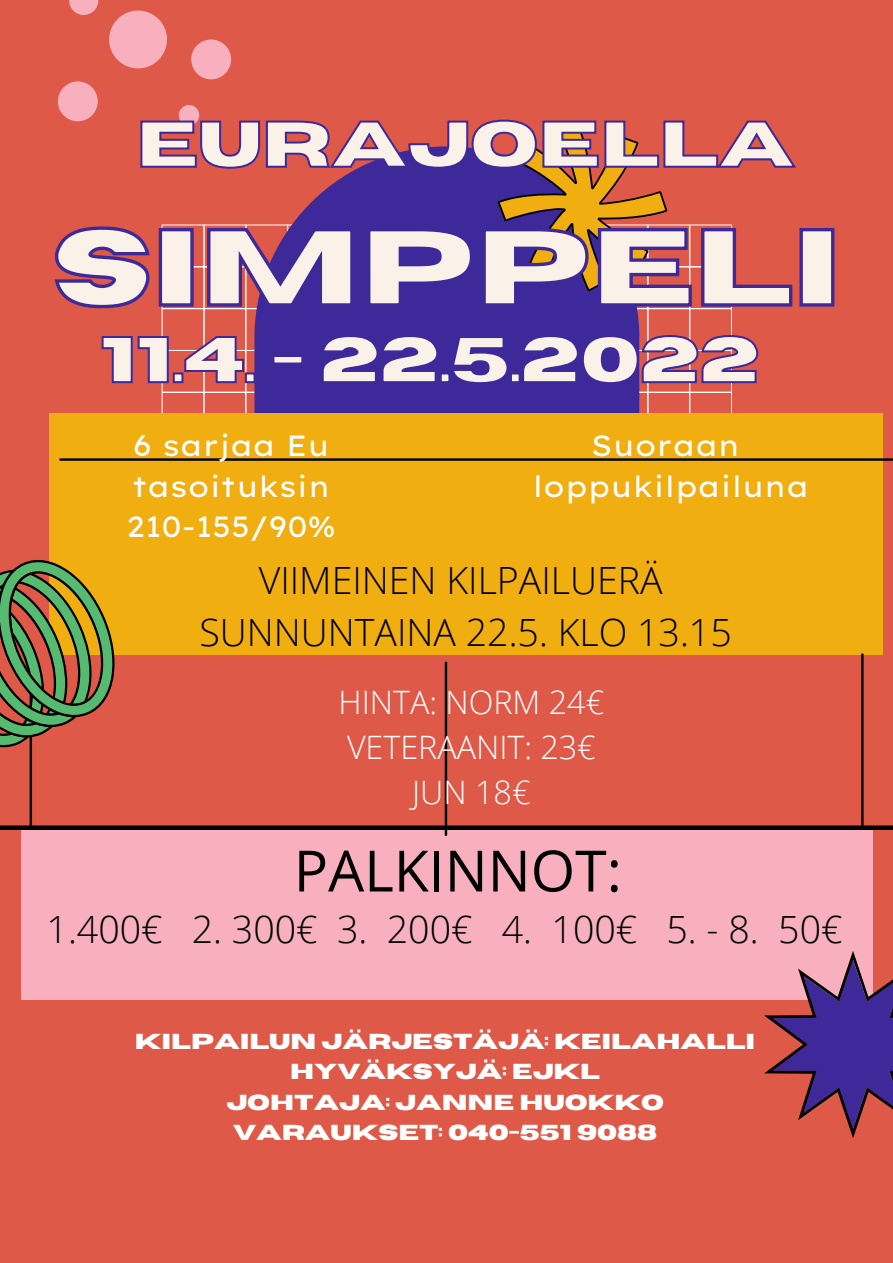
<style>
.page{position:relative;width:893px;height:1263px;background:#de5947}
.page>*{position:absolute;margin:0;border:0;box-sizing:border-box;transform-origin:0 0}
.t1{font:700 107.4px "Horizon";color:#faf2e9}
.t2{font:700 64.43px "Horizon";color:#faf2e9}
.t3{font:57px "Open Sans";color:#000}
.t4{font:300 37.5px "Open Sans";color:#000}
.t5{font:300 32.25px "Open Sans";color:#fff}
.t6{font:29.17px "Lexend Exa";color:#fff}
.t7{font:700 21.6px "Horizon";color:#fff}
</style>
<div class="page">
<div style="left:162px;top:308px;width:42px;height:43px;border:1px solid #fff"></div>
<div style="left:204px;top:308px;width:42px;height:43px;border:1px solid #fff"></div>
<div style="left:245px;top:308px;width:43px;height:43px;border:1px solid #fff"></div>
<div style="left:245px;top:350px;width:43px;height:43px;border:1px solid #fff"></div>
<div style="left:162px;top:392px;width:42px;height:42px;border:1px solid #fff"></div>
<div style="left:204px;top:392px;width:42px;height:42px;border:1px solid #fff"></div>
<div style="left:245px;top:392px;width:43px;height:42px;border:1px solid #fff"></div>
<div style="left:647px;top:308px;width:43px;height:43px;border:1px solid #fff"></div>
<div style="left:689px;top:308px;width:43px;height:43px;border:1px solid #fff"></div>
<div style="left:689px;top:350px;width:43px;height:43px;border:1px solid #fff"></div>
<div style="left:605px;top:392px;width:43px;height:42px;border:1px solid #fff"></div>
<div style="left:647px;top:392px;width:43px;height:42px;border:1px solid #fff"></div>
<div style="left:689px;top:392px;width:43px;height:42px;border:1px solid #fff"></div>
<div style="left:254px;top:310px;width:385px;height:103px;background:#3e299b"></div>
<div style="left:49px;top:413px;width:833px;height:242px;background:#f1ae11"></div>
<div style="left:21px;top:829px;width:851px;height:170px;background:#f8b0be"></div>
<hr style="left:60px;top:458px;width:832px;height:3px;background:#000">
<hr style="left:0;top:827px;width:893px;height:3px;background:#000">
<hr style="left:0;top:825px;width:893px;height:3px;background:#000">
<hr style="left:445px;top:663px;width:2px;height:172px;background:#000">
<hr style="left:30px;top:654px;width:2px;height:172px;background:#000">
<hr style="left:861px;top:654px;width:2px;height:172px;background:#000">
<svg style="left:764px;top:951px;width:129px;height:187px"></svg>
<svg style="left:0;top:559px;width:115px;height:190px"></svg>
<div style="left:109px;top:11px;width:58px;height:57px;background:#f8b0be;border-radius:50%"></div>
<div style="left:58px;top:81px;width:40px;height:40px;background:#f8b0be;border-radius:50%"></div>
<div style="left:191px;top:39px;width:40px;height:40px;background:#f8b0be;border-radius:50%"></div>
<svg style="left:69px;top:0;width:29px;height:15px"></svg>
<div style="left:179px;top:105px;width:20px;height:20px;background:#f8b0be;border-radius:50%"></div>
<svg style="left:140px;top:119px;width:656px;height:106px"></svg>
<svg style="left:54px;top:225px;width:781px;height:85px"></svg>
<svg style="left:101px;top:334px;width:658px;height:51px"></svg>
<p class="t2" style="left:136px;top:113px;width:660px">EURAJOELLA</p>
<p class="t1" style="left:52px;top:215px;width:789px">SIMPPELI</p>
<p class="t2" style="left:101px;top:328px;width:660px">11.4. - 22.5.2022</p>
<p class="t6" style="left:133px;top:427px;width:198px">6 sarjaa Eu</p>
<p class="t6" style="left:132px;top:468px;width:200px">tasoituksin</p>
<p class="t6" style="left:126px;top:508px;width:211px">210-155/90%</p>
<p class="t6" style="left:591px;top:427px;width:151px">Suoraan</p>
<p class="t6" style="left:533px;top:468px;width:278px">loppukilpailuna</p>
<p class="t4" style="left:259px;top:554px;width:405px">VIIMEINEN KILPAILUERÄ</p>
<p class="t4" style="left:199px;top:606px;width:534px">SUNNUNTAINA 22.5. KLO 13.15</p>
<p class="t5" style="left:338px;top:679px;width:267px">HINTA: NORM 24€</p>
<p class="t5" style="left:347px;top:724px;width:250px">VETERAANIT: 23€</p>
<p class="t5" style="left:412px;top:769px;width:120px">JUN 18€</p>
<p class="t3" style="left:294px;top:830px;width:330px">PALKINNOT:</p>
<p class="t4" style="left:47px;top:902px;width:797px">1.400€ 2. 300€ 3. 200€ 4. 100€ 5. - 8. 50€</p>
<p class="t7" style="left:135px;top:1031px;width:622px">KILPAILUN JÄRJESTÄJÄ: KEILAHALLI</p>
<p class="t7" style="left:290px;top:1061px;width:311px">HYVÄKSYJÄ: EJKL</p>
<p class="t7" style="left:226px;top:1091px;width:439px">JOHTAJA: JANNE HUOKKO</p>
<p class="t7" style="left:233px;top:1121px;width:425px">VARAUKSET: 040-551 9088</p>
</div>
